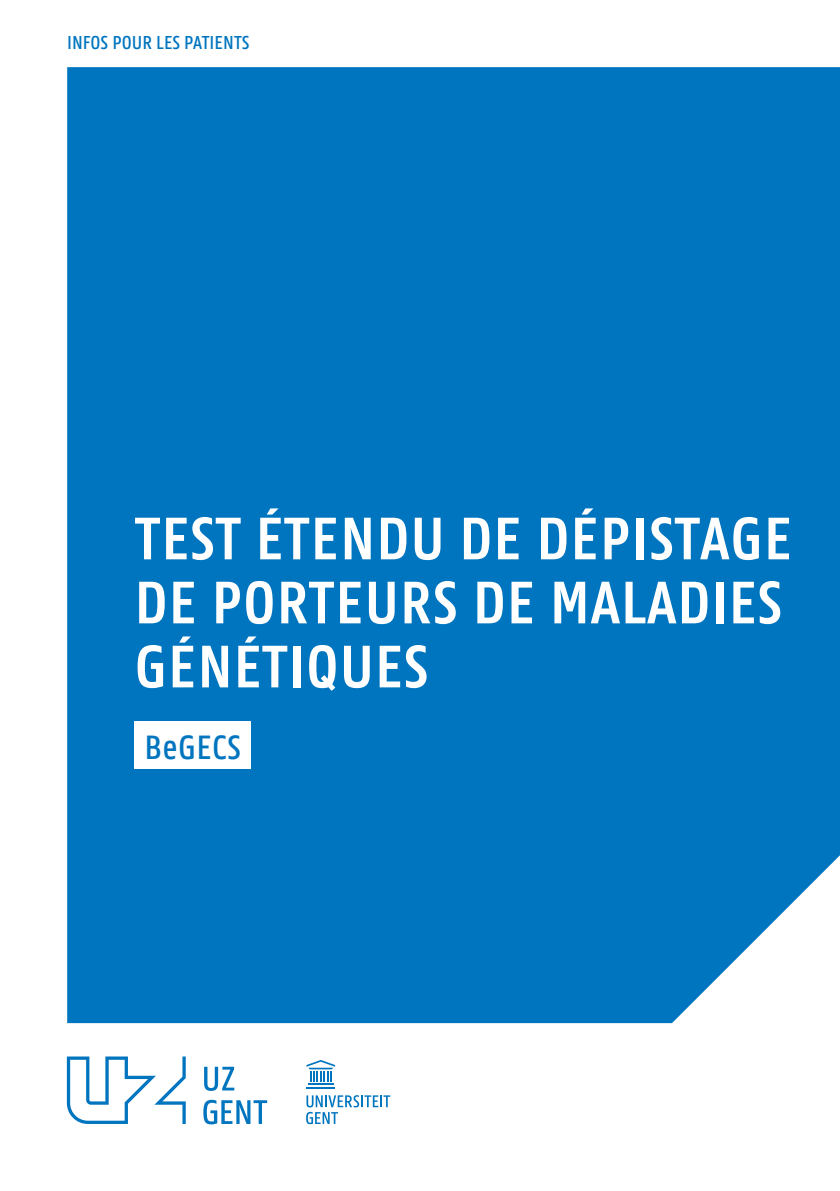
<style>
.page{position:relative;width:840px;height:1191px;background:#fff}
.page>*{position:absolute;margin:0;border:0;box-sizing:border-box;transform-origin:0 0}
.t1{font:600 64px/64px "U Gent Panno Text";letter-spacing:.01em;color:#fff}
.t2{font:500 36px "U Gent Panno Text";letter-spacing:.01em;color:#0075bf}
.t3{font:500 20px "U Gent Panno Text";color:#0075bf}
</style>
<div class="page">
<svg style="left:306px;top:1060px;width:29px;height:28px"></svg>
<svg style="left:306px;top:1095px;width:84px;height:29px"></svg>
<svg style="left:67px;top:1056px;width:119px;height:68px"></svg>
<svg style="left:204px;top:1066px;width:30px;height:25px"></svg>
<svg style="left:203px;top:1099px;width:64px;height:25px"></svg>
<div style="left:67px;top:67px;width:772px;height:956px;background:#0075bf"></div>
<div style="left:134px;top:721px;width:117px;height:48px;background:#fff"></div>
<p class="t3" style="left:67px;top:31px;width:184px">INFOS POUR LES PATIENTS</p>
<p class="t1" style="left:134px;top:505px;width:659px">TEST ÉTENDU DE DÉPISTAGE<br>DE PORTEURS DE MALADIES<br>GÉNÉTIQUES</p>
<p class="t2" style="left:144px;top:725px;width:98px">BeGECS</p>
</div>
